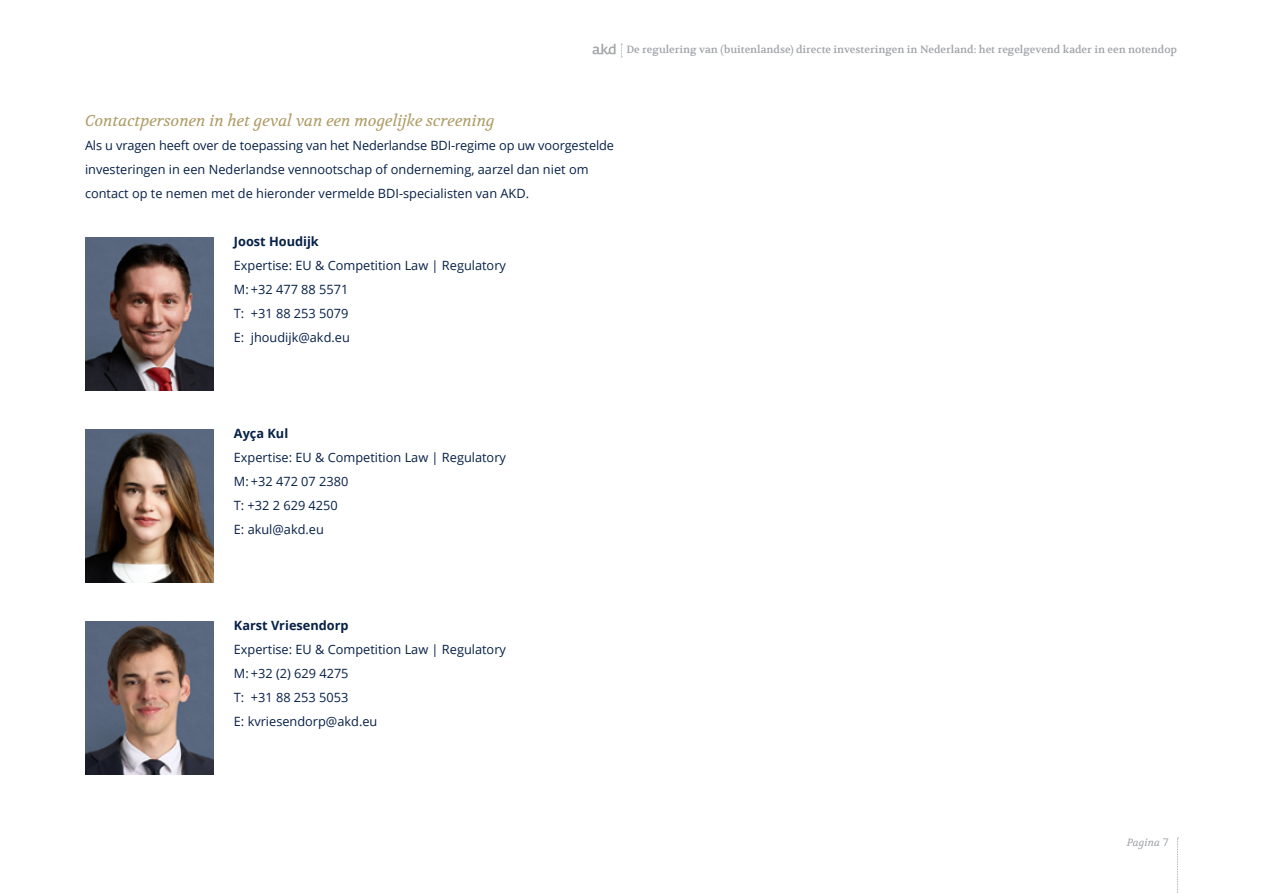
<style>
.page{position:relative;width:1263px;height:893px;background:#fff}
.page>*{position:absolute;margin:0;border:0;box-sizing:border-box;transform-origin:0 0}
.t1{font:italic 15.75px "Volkhov";color:#ae9a64}
.t2{font:12.75px/24px "Open Sans";color:#062047}
.t3{font:700 12.75px "Open Sans";color:#062047}
.t4{font:10.5px "Volkhov";color:#9ea2a8}
.t5{font:italic 10.5px "Volkhov";color:#9ea2a8}
.s1{font-family:"Open Sans";font-style:normal}
</style>
<div class="page">
<svg style="left:1177px;top:838px;width:1px;height:55px"></svg>
<svg style="left:592px;top:44px;width:30px;height:14px"></svg>
<img style="left:85px;top:238px;width:129px;height:152px">
<img style="left:85px;top:622px;width:129px;height:152px">
<img style="left:85px;top:430px;width:129px;height:152px">
<p class="t4" style="left:626px;top:43px;width:552px">De regulering van (buitenlandse) directe investeringen in Nederland: het regelgevend kader in een notendop</p>
<p class="t1" style="left:85px;top:111px;width:411px">Contactpersonen in het geval van een mogelijke screening</p>
<p class="t2" style="left:85px;top:133px;width:530px">Als u vragen heeft over de toepassing van het Nederlandse BDI-regime op uw voorgestelde investeringen in een Nederlandse vennootschap of onderneming, aarzel dan niet om contact op te nemen met de hieronder vermelde BDI-specialisten van AKD.</p>
<p class="t3" style="left:234px;top:232px;width:86px">Joost Houdijk</p>
<p class="t2" style="left:234px;top:253px;width:274px">Expertise: EU &amp; Competition Law | Regulatory<br>M: +32 477 88 5571<br>T: +31 88 253 5079<br>E: jhoudijk@akd.eu</p>
<p class="t3" style="left:234px;top:424px;width:56px">Ayça Kul</p>
<p class="t2" style="left:234px;top:445px;width:274px">Expertise: EU &amp; Competition Law | Regulatory<br>M: +32 472 07 2380<br>T: +32 2 629 4250<br>E: akul@akd.eu</p>
<p class="t3" style="left:234px;top:616px;width:116px">Karst Vriesendorp</p>
<p class="t2" style="left:234px;top:637px;width:274px">Expertise: EU &amp; Competition Law | Regulatory<br>M: +32 (2) 629 4275<br>T: +31 88 253 5053<br>E: kvriesendorp@akd.eu</p>
<p class="t5" style="left:1127px;top:836px;width:43px">Pagina <span class="s1">7</span></p>
</div>
